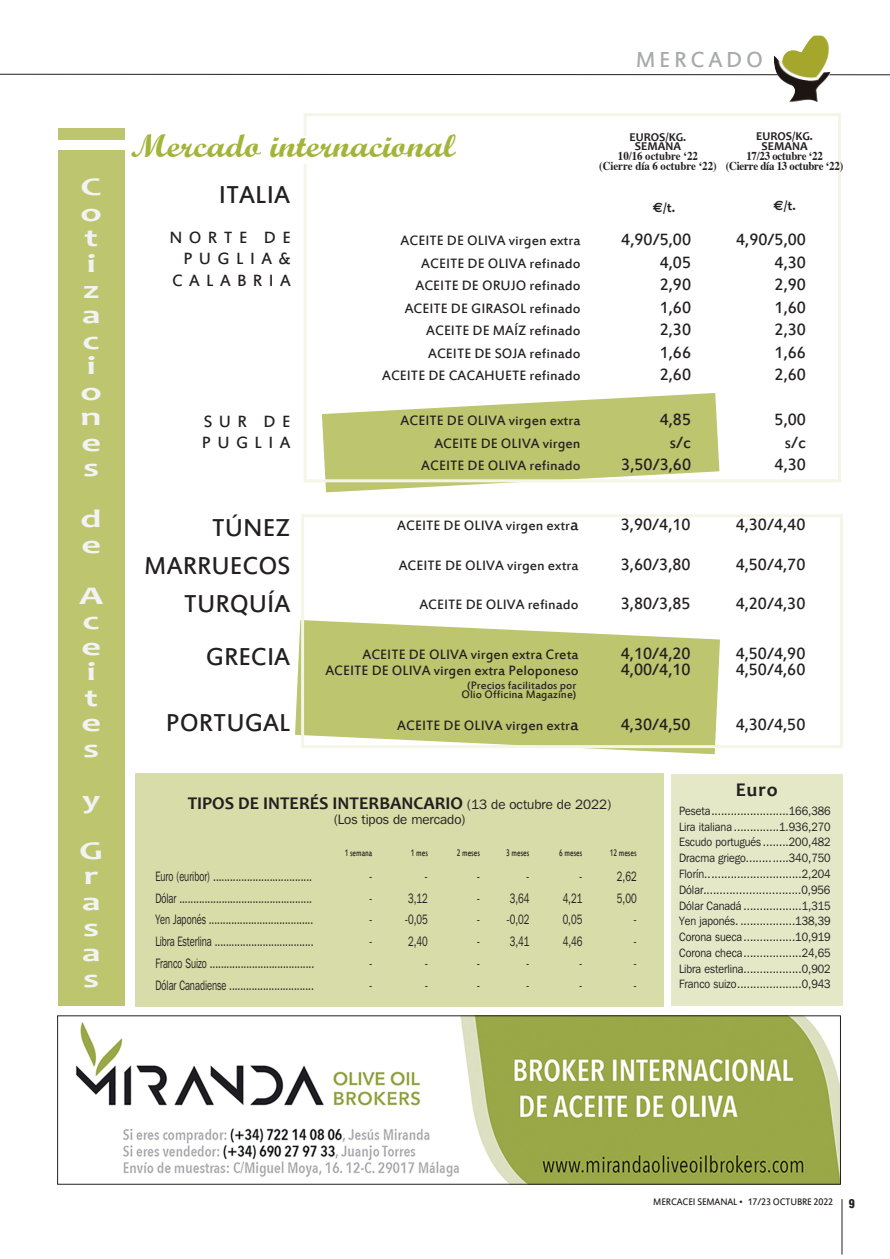
<style>
.page{position:relative;width:890px;height:1259px;background:#fff}
.page>*{position:absolute;margin:0;border:0;box-sizing:border-box;transform-origin:0 0}
.t1{font:700 33px "Script";color:#a4b339;scale:1.1 1}
.t2{font:27px/37.5px "Estrangelo Edessa";color:#231f20;text-align:right}
.t3{font:700 25.5px/25.5px "Candara";color:#f2f3f4;scale:1.5 1}
.t4{font:24px "Estrangelo Edessa";letter-spacing:.15em;color:#a8a9ad}
.t5{font:700 19.5px "Candara";color:#231f20}
.t6{font:18px "Estrangelo Edessa";color:#231f20}
.t7{font:700 18px "Candara";color:#231f20}
.t8{font:18px/21.6px "Estrangelo Edessa";letter-spacing:.355em;color:#231f20;text-align:right}
.t9{font:15px "Estrangelo Edessa";color:#231f20}
.t10{font:13.5px "Franklin Gothic IT Cby BT";color:#231f20;scale:.7 1}
.t11{font:13.5px "Franklin Gothic IT Cby BT";color:#231f20}
.t12{font:700 13.5px "Candara";color:#231f20}
.t13{font:12px/15.8px "Franklin Gothic IT Cby BT";color:#231f20;text-align:justify;scale:.9 1}
.t14{font:12px/9px "Estrangelo Edessa";color:#231f20;text-align:center}
.t15{font:700 12px/9.8px "Times";letter-spacing:-.02em;color:#231f20;text-align:center;scale:.9 1}
.t16{font:700 12px/9.8px "Times";color:#231f20;text-align:center;scale:.9 1}
.t17{font:700 12px/9.8px "Candara";color:#231f20;text-align:center}
.t18{font:900 condensed 12px "Helvetica";color:#231f20}
.t19{font:10.5px "Estrangelo Edessa";letter-spacing:-.01em;color:#231f20;scale:.7 1}
.t20{font:10.5px "Estrangelo Edessa";letter-spacing:-.01em;color:#231f20;scale:.95 1}
.s1{font-family:"Euro Sans"}
.s2{font-size:18px}
.s3{font-family:"Franklin Gothic IT Cby BT";font-weight:400;font-size:13.5px}
</style>
<div class="page">
<svg style="left:322px;top:393px;width:397px;height:99px"></svg>
<div style="left:303px;top:113px;width:537px;height:369px;border:3px solid #f4f5e7"></div>
<hr style="left:841px;top:1198px;width:1px;height:56px;background:#231f20">
<svg style="left:0;top:73px;width:889px;height:2px"></svg>
<div style="left:670px;top:774px;width:172px;height:232px;background:#e4e8c7"></div>
<div style="left:58px;top:129px;width:66px;height:876px;background:#bec56f"></div>
<svg style="left:295px;top:620px;width:424px;height:134px;background:#c6cd82"></svg>
<div style="left:301px;top:514px;width:541px;height:234px;border:3px solid #f4f5e7"></div>
<div style="left:50px;top:140px;width:75px;height:10px;background:#fff"></div>
<div style="left:135px;top:773px;width:529px;height:233px;background:#d7dca9"></div>
<div style="left:287px;top:136px;width:51px;height:27px;background:#fff"></div>
<img style="left:75px;top:1017px;width:763px;height:165px">
<img style="left:772px;top:36px;width:58px;height:67px">
<h3 class="t3" style="left:80px;top:174px;width:16px">C o t i z a c i o n e s</h3>
<h3 class="t3" style="left:81px;top:505px;width:16px">d e</h3>
<h3 class="t3" style="left:79px;top:582px;width:18px">A c e i t e s</h3>
<h3 class="t3" style="left:79px;top:773px;width:17px;line-height:51px">y<br>G</h3>
<h3 class="t3" style="left:82px;top:862px;width:14px;text-align:justify">r a s a s</h3>
<h1 class="t1" style="left:131px;top:132px;width:296px">Mercado internacional</h1>
<h3 class="t4" style="left:635px;top:48px;width:129px">MERCADO</h3>
<p class="t17" style="left:629px;top:131px;width:58px">EUROS/KG.<br>SEMANA</p>
<p class="t16" style="left:599px;top:152px;width:132px">10/16 octubre ‘22<br>(Cierre día 6 octubre ‘22)</p>
<p class="t17" style="left:756px;top:131px;width:58px">EUROS/KG.<br>SEMANA</p>
<p class="t15" style="left:725px;top:152px;width:132px">17/23 octubre ‘22<br>(Cierre día 13 octubre ‘22)</p>
<h2 class="t2" style="left:219px;top:178px;width:73px">ITALIA</h2>
<h3 class="t8" style="left:169px;top:227px;width:123px">NORTE DE<br>PUGLIA&amp;<br>CALABRIA</h3>
<h3 class="t8" style="left:202px;top:411px;width:90px;text-align:left">SUR DE<br>PUGLIA</h3>
<h2 class="t2" style="left:144px;top:511px;width:148px">TÚNEZ<br>MARRUECOS<br>TURQUÍA</h2>
<h2 class="t2" style="left:206px;top:640px;width:86px">GRECIA</h2>
<h2 class="t2" style="left:166px;top:705px;width:126px">PORTUGAL</h2>
<p class="t12" style="left:652px;top:199px;width:24px"><span class="s1">€</span>/t.</p>
<p class="t12" style="left:773px;top:197px;width:24px"><span class="s1">€</span>/t.</p>
<p class="t9" style="left:400px;top:233px;width:181px">ACEITE DE OLIVA virgen extra</p>
<h3 class="t6" style="left:621px;top:231px;width:71px">4,90/5,00</h3>
<h3 class="t6" style="left:736px;top:231px;width:71px">4,90/5,00</h3>
<p class="t9" style="left:421px;top:255px;width:161px">ACEITE DE OLIVA refinado</p>
<h3 class="t6" style="left:659px;top:253px;width:33px">4,05</h3>
<h3 class="t6" style="left:774px;top:253px;width:33px">4,30</h3>
<p class="t9" style="left:415px;top:278px;width:166px">ACEITE DE ORUJO refinado</p>
<h3 class="t6" style="left:659px;top:276px;width:33px">2,90</h3>
<h3 class="t6" style="left:774px;top:276px;width:33px">2,90</h3>
<p class="t9" style="left:404px;top:300px;width:177px">ACEITE DE GIRASOL refinado</p>
<h3 class="t6" style="left:659px;top:298px;width:33px">1,60</h3>
<h3 class="t6" style="left:774px;top:298px;width:33px">1,60</h3>
<p class="t9" style="left:426px;top:323px;width:156px">ACEITE DE MAÍZ refinado</p>
<h3 class="t6" style="left:659px;top:321px;width:33px">2,30</h3>
<h3 class="t6" style="left:774px;top:321px;width:33px">2,30</h3>
<p class="t9" style="left:428px;top:345px;width:154px">ACEITE DE SOJA refinado</p>
<h3 class="t6" style="left:659px;top:343px;width:33px">1,66</h3>
<h3 class="t6" style="left:774px;top:343px;width:33px">1,66</h3>
<p class="t9" style="left:382px;top:368px;width:200px">ACEITE DE CACAHUETE refinado</p>
<h3 class="t6" style="left:659px;top:366px;width:33px">2,60</h3>
<h3 class="t6" style="left:774px;top:366px;width:33px">2,60</h3>
<p class="t9" style="left:400px;top:413px;width:181px">ACEITE DE OLIVA virgen extra</p>
<h3 class="t6" style="left:659px;top:411px;width:33px">4,85</h3>
<h3 class="t6" style="left:774px;top:411px;width:33px">5,00</h3>
<p class="t9" style="left:434px;top:435px;width:147px">ACEITE DE OLIVA virgen</p>
<h3 class="t6" style="left:669px;top:433px;width:23px">s/c</h3>
<h3 class="t6" style="left:784px;top:433px;width:23px">s/c</h3>
<p class="t9" style="left:421px;top:458px;width:161px">ACEITE DE OLIVA refinado</p>
<h3 class="t6" style="left:621px;top:456px;width:71px">3,50/3,60</h3>
<h3 class="t6" style="left:774px;top:456px;width:33px">4,30</h3>
<p class="t9" style="left:397px;top:517px;width:183px">ACEITE DE OLIVA virgen extr<span class="s2">a</span></p>
<h3 class="t6" style="left:620px;top:515px;width:71px">3,90/4,10</h3>
<h3 class="t6" style="left:735px;top:515px;width:71px">4,30/4,40</h3>
<p class="t9" style="left:398px;top:558px;width:181px">ACEITE DE OLIVA virgen extra</p>
<h3 class="t6" style="left:620px;top:556px;width:71px">3,60/3,80</h3>
<h3 class="t6" style="left:735px;top:556px;width:71px">4,50/4,70</h3>
<p class="t9" style="left:419px;top:597px;width:161px">ACEITE DE OLIVA refinado</p>
<h3 class="t6" style="left:620px;top:595px;width:71px">3,80/3,85</h3>
<h3 class="t6" style="left:735px;top:595px;width:71px">4,20/4,30</h3>
<p class="t9" style="left:362px;top:646px;width:217px">ACEITE DE OLIVA virgen extra Creta</p>
<h3 class="t6" style="left:620px;top:644px;width:71px">4,10/4,20</h3>
<h3 class="t6" style="left:735px;top:644px;width:71px">4,50/4,90</h3>
<p class="t9" style="left:325px;top:663px;width:254px">ACEITE DE OLIVA virgen extra Peloponeso</p>
<h3 class="t6" style="left:620px;top:661px;width:71px">4,00/4,10</h3>
<h3 class="t6" style="left:735px;top:661px;width:71px">4,50/4,60</h3>
<p class="t14" style="left:461px;top:681px;width:116px">(Precios facilitados por<br>Olio Officina Magazine)</p>
<p class="t9" style="left:397px;top:717px;width:183px">ACEITE DE OLIVA virgen extr<span class="s2">a</span></p>
<h3 class="t6" style="left:620px;top:715px;width:71px">4,30/4,50</h3>
<h3 class="t6" style="left:735px;top:715px;width:71px">4,30/4,50</h3>
<h3 class="t5" style="left:735px;top:777px;width:43px">Euro</h3>
<h3 class="t7" style="left:188px;top:791px;width:425px">TIPOS DE INTERÉS INTERBANCARIO <span class="s3">(13 de octubre de 2022)</span></h3>
<p class="t11" style="left:333px;top:814px;width:134px">(Los tipos de mercado)</p>
<p class="t13" style="left:679px;top:803px;width:170px">Peseta........................166,386<br>Lira italiana ..............1.936,270<br>Escudo portugués ........200,482<br>Dracma griego.............340,750<br>Florín..............................2,204<br>Dólar..............................0,956<br>Dólar Canadá ..................1,315<br>Yen japonés. .................138,39<br>Corona sueca................10,919<br>Corona checa..................24,65<br>Libra esterlina..................0,902<br>Franco suizo....................0,943</p>
<p class="t19" style="left:345px;top:847px;width:41px">1 semana</p>
<p class="t19" style="left:411px;top:847px;width:26px">1 mes</p>
<p class="t19" style="left:456px;top:847px;width:35px">2 meses</p>
<p class="t19" style="left:506px;top:847px;width:35px">3 meses</p>
<p class="t19" style="left:559px;top:847px;width:35px">6 meses</p>
<p class="t19" style="left:609px;top:847px;width:40px">12 meses</p>
<p class="t10" style="left:155px;top:871px;width:225px">Euro (euribor) ...................................</p>
<p class="t10" style="left:369px;top:871px;width:6px">-</p>
<p class="t10" style="left:424px;top:871px;width:6px">-</p>
<p class="t10" style="left:476px;top:871px;width:6px">-</p>
<p class="t10" style="left:526px;top:871px;width:6px">-</p>
<p class="t10" style="left:579px;top:871px;width:6px">-</p>
<p class="t10" style="left:616px;top:871px;width:30px">2,62</p>
<p class="t10" style="left:155px;top:893px;width:225px">Dólar ...............................................</p>
<p class="t10" style="left:408px;top:893px;width:30px">3,12</p>
<p class="t10" style="left:476px;top:893px;width:77px">- 3,64</p>
<p class="t10" style="left:562px;top:893px;width:30px">4,21</p>
<p class="t10" style="left:616px;top:893px;width:30px">5,00</p>
<p class="t10" style="left:155px;top:914px;width:227px">Yen Japonés .....................................</p>
<p class="t10" style="left:369px;top:914px;width:6px">-</p>
<p class="t10" style="left:405px;top:914px;width:34px">-0,05</p>
<p class="t10" style="left:476px;top:914px;width:77px">- -0,02</p>
<p class="t10" style="left:562px;top:914px;width:30px">0,05</p>
<p class="t10" style="left:633px;top:914px;width:6px">-</p>
<p class="t10" style="left:155px;top:936px;width:227px">Libra Esterlina ...................................</p>
<p class="t10" style="left:369px;top:936px;width:6px">-</p>
<p class="t10" style="left:408px;top:936px;width:30px">2,40</p>
<p class="t10" style="left:476px;top:936px;width:77px">- 3,41</p>
<p class="t10" style="left:562px;top:936px;width:30px">4,46</p>
<p class="t10" style="left:633px;top:936px;width:6px">-</p>
<p class="t10" style="left:155px;top:958px;width:228px">Franco Suizo .....................................</p>
<p class="t10" style="left:369px;top:958px;width:6px">-</p>
<p class="t10" style="left:424px;top:958px;width:6px">-</p>
<p class="t10" style="left:476px;top:958px;width:6px">-</p>
<p class="t10" style="left:526px;top:958px;width:6px">-</p>
<p class="t10" style="left:579px;top:958px;width:6px">-</p>
<p class="t10" style="left:633px;top:958px;width:6px">-</p>
<p class="t10" style="left:155px;top:980px;width:228px">Dólar Canadiense ..............................</p>
<p class="t20" style="left:653px;top:1196px;width:191px">MERCACEI SEMANAL • 17/23 OCTUBRE 2022</p>
<p class="t18" style="left:848px;top:1198px;width:7px">9</p>
</div>
